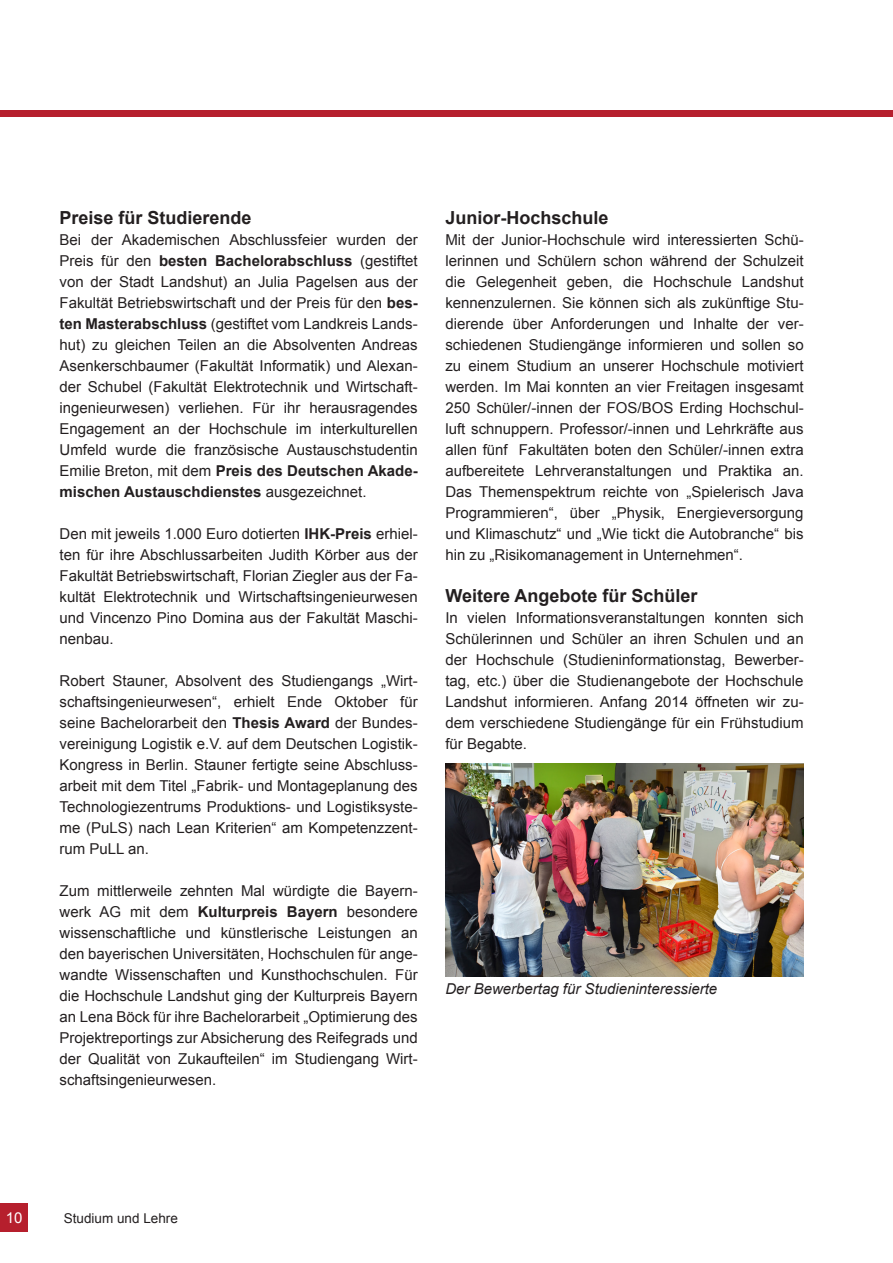
<style>
.page{position:relative;width:893px;height:1263px;background:#fff}
.page>*{position:absolute;margin:0;border:0;box-sizing:border-box;transform-origin:0 0}
.t1{font:700 18px "Arial";color:#231f20}
.t2{font:15px/21px "Arial";color:#231f20;text-align:justify}
.t3{font:italic 15px "Arial";color:#231f20}
.t4{font:15px "Arial";color:#fff}
.t5{font:13.5px "Arial";color:#231f20}
.s1{font-weight:700}
</style>
<div class="page">
<div style="left:0;top:1204px;width:28px;height:28px;background:#b61f2d"></div>
<div style="left:0;top:111px;width:893px;height:6px;background:#b61f2d"></div>
<img style="left:445px;top:763px;width:359px;height:213px">
<p class="t1" style="left:60px;top:205px;width:194px">Preise für Studierende</p>
<p class="t2" style="left:60px;top:229px;width:360px">Bei der Akademischen Abschlussfeier wurden der Preis für den <span class="s1">besten Bachelorabschluss</span> (gestiftet von der Stadt Landshut) an Julia Pagelsen aus der Fakultät Betriebswirtschaft und der Preis für den <span class="s1">bes&shy;ten Masterabschluss</span> (gestiftet vom Landkreis Lands&shy;hut) zu gleichen Teilen an die Absolventen Andreas Asenkerschbaumer (Fakultät Informatik) und Alexan&shy;der Schubel (Fakultät Elektrotechnik und Wirtschaft&shy;ingenieurwesen) verliehen. Für ihr herausragendes Engagement an der Hochschule im interkulturellen Umfeld wurde die französische Austauschstudentin Emilie Breton, mit dem <span class="s1">Preis des Deutschen Akade&shy;mischen Austauschdienstes</span> ausgezeichnet.</p>
<p class="t2" style="left:60px;top:523px;width:360px">Den mit jeweils 1.000 Euro dotierten <span class="s1">IHK-Preis</span> erhiel&shy;ten für ihre Abschlussarbeiten Judith Körber aus der Fakultät Betriebswirtschaft, Florian Ziegler aus der Fa&shy;kultät Elektrotechnik und Wirtschaftsingenieurwesen und Vincenzo Pino Domina aus der Fakultät Maschi&shy;nenbau.</p>
<p class="t2" style="left:60px;top:670px;width:360px">Robert Stauner, Absolvent des Studiengangs „Wirt&shy;schaftsingenieurwesen“, erhielt Ende Oktober für seine Bachelorarbeit den <span class="s1">Thesis Award</span> der Bundes&shy;vereinigung Logistik e.V. auf dem Deutschen Logistik-Kongress in Berlin. Stauner fertigte seine Abschluss&shy;arbeit mit dem Titel „Fabrik- und Montageplanung des Technologiezentrums Produktions- und Logistiksyste&shy;me (PuLS) nach Lean Kriterien“ am Kompetenzzent&shy;rum PuLL an.</p>
<p class="t2" style="left:60px;top:880px;width:360px">Zum mittlerweile zehnten Mal würdigte die Bayern&shy;werk AG mit dem <span class="s1">Kulturpreis Bayern</span> besondere wissenschaftliche und künstlerische Leistungen an den bayerischen Universitäten, Hochschulen für ange&shy;wandte Wissenschaften und Kunsthochschulen. Für die Hochschule Landshut ging der Kulturpreis Bayern an Lena Böck für ihre Bachelorarbeit „Optimierung des Projektreportings zur Absicherung des Reifegrads und der Qualität von Zukaufteilen“ im Studiengang Wirt&shy;schaftsingenieurwesen.</p>
<p class="t1" style="left:445px;top:205px;width:165px">Junior-Hochschule</p>
<p class="t2" style="left:445px;top:229px;width:360px">Mit der Junior-Hochschule wird interessierten Schü&shy;lerinnen und Schülern schon während der Schulzeit die Gelegenheit geben, die Hochschule Landshut kennenzulernen. Sie können sich als zukünftige Stu&shy;dierende über Anforderungen und Inhalte der ver&shy;schiedenen Studiengänge informieren und sollen so zu einem Studium an unserer Hochschule motiviert werden. Im Mai konnten an vier Freitagen insgesamt 250 Schüler/-innen der FOS/BOS Erding Hochschul&shy;luft schnuppern. Professor/-innen und Lehrkräfte aus allen fünf Fakultäten boten den Schüler/-innen extra aufbereitete Lehrveranstaltungen und Praktika an.<br>Das Themenspektrum reichte von „Spielerisch Java Programmieren“, über „Physik, Energieversorgung und Klimaschutz“ und „Wie tickt die Autobranche“ bis hin zu „Risikomanagement in Unternehmen“.</p>
<p class="t1" style="left:445px;top:583px;width:254px">Weitere Angebote für Schüler</p>
<p class="t2" style="left:445px;top:607px;width:360px">In vielen Informationsveranstaltungen konnten sich Schülerinnen und Schüler an ihren Schulen und an der Hochschule (Studieninformationstag, Bewerber&shy;tag, etc.) über die Studienangebote der Hochschule Landshut informieren. Anfang 2014 öffneten wir zu&shy;dem verschiedene Studiengänge für ein Frühstudium für Begabte.</p>
<p class="t3" style="left:445px;top:979px;width:273px">Der Bewerbertag für Studieninteressierte</p>
<p class="t4" style="left:6px;top:1208px;width:18px">10</p>
<p class="t5" style="left:64px;top:1209px;width:116px">Studium und Lehre</p>
</div>
